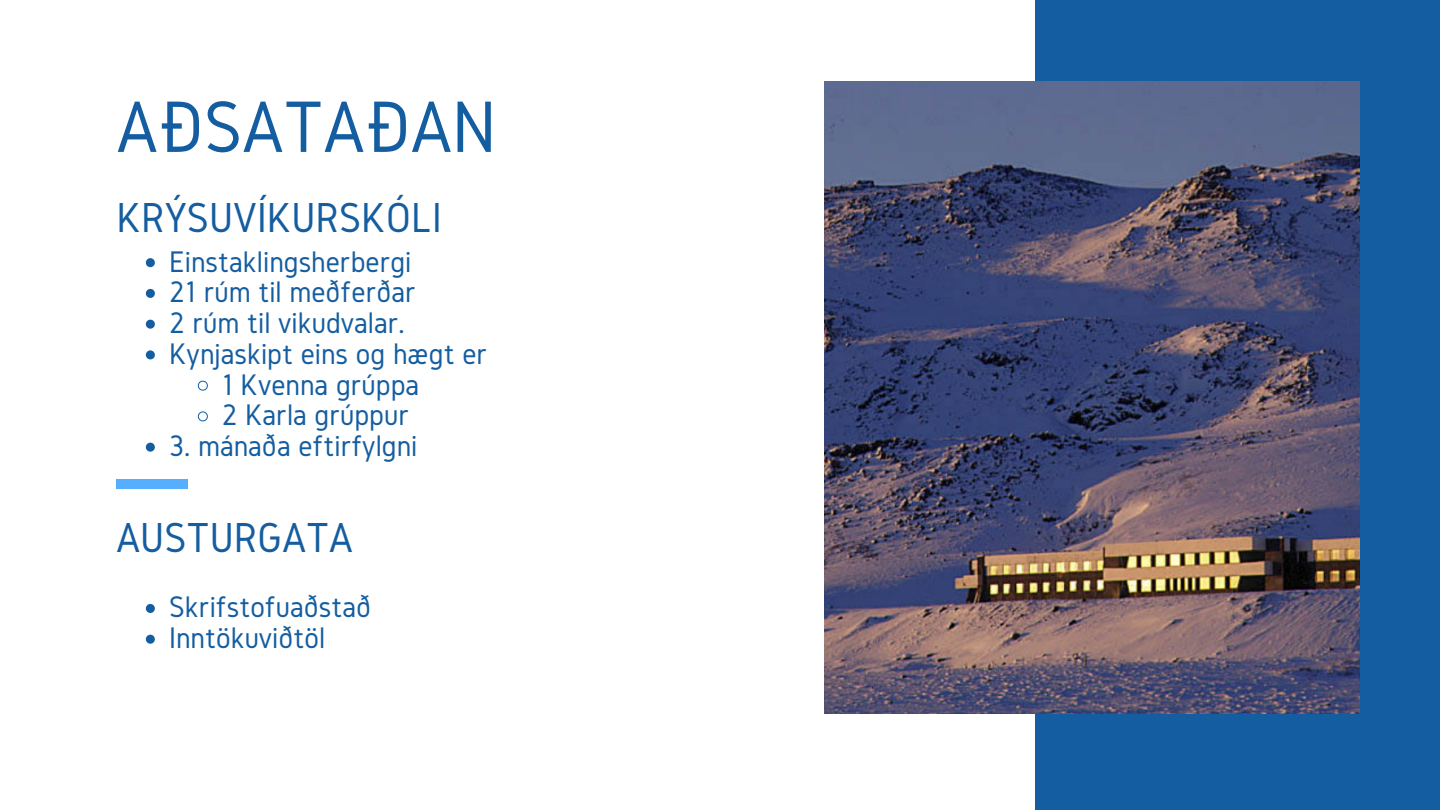
<style>
.page{position:relative;width:1440px;height:810px;background:#fff}
.page>*{position:absolute;margin:0;border:0;box-sizing:border-box;transform-origin:0 0}
.t1{font:75.5px "Gidole";color:#145da0}
.t2{font:43.5px "Gidole";color:#145da0}
.t3{font:30.9px "Gidole";color:#145da0}
</style>
<div class="page">
<div style="left:1035px;top:0;width:405px;height:810px;background:#145da0"></div>
<img style="left:824px;top:81px;width:535px;height:632px">
<svg style="left:146px;top:258px;width:9px;height:9px"></svg>
<svg style="left:146px;top:289px;width:9px;height:9px"></svg>
<svg style="left:146px;top:320px;width:9px;height:9px"></svg>
<svg style="left:146px;top:350px;width:9px;height:9px"></svg>
<svg style="left:198px;top:380px;width:10px;height:11px"></svg>
<svg style="left:198px;top:411px;width:10px;height:11px"></svg>
<svg style="left:146px;top:443px;width:9px;height:9px"></svg>
<div style="left:117px;top:479px;width:71px;height:10px;background:#56aeff"></div>
<svg style="left:146px;top:604px;width:9px;height:9px"></svg>
<svg style="left:146px;top:635px;width:9px;height:9px"></svg>
<p class="t1" style="left:117px;top:85px;width:381px">AÐSATAÐAN</p>
<p class="t2" style="left:117px;top:193px;width:327px">KRÝSUVÍKURSKÓLI</p>
<p class="t3" style="left:169px;top:244px;width:244px">Einstaklingsherbergi</p>
<p class="t3" style="left:169px;top:275px;width:248px">21 rúm til meðferðar</p>
<p class="t3" style="left:169px;top:306px;width:237px">2 rúm til vikudvalar.</p>
<p class="t3" style="left:169px;top:337px;width:320px">Kynjaskipt eins og hægt er</p>
<p class="t3" style="left:222px;top:367px;width:199px">1 Kvenna grúppa</p>
<p class="t3" style="left:222px;top:398px;width:189px">2 Karla grúppur</p>
<p class="t3" style="left:169px;top:429px;width:250px">3. mánaða eftirfylgni</p>
<p class="t2" style="left:117px;top:514px;width:238px">AUSTURGATA</p>
<p class="t3" style="left:169px;top:590px;width:204px">Skrifstofuaðstað</p>
<p class="t3" style="left:169px;top:621px;width:158px">Inntökuviðtöl</p>
</div>
